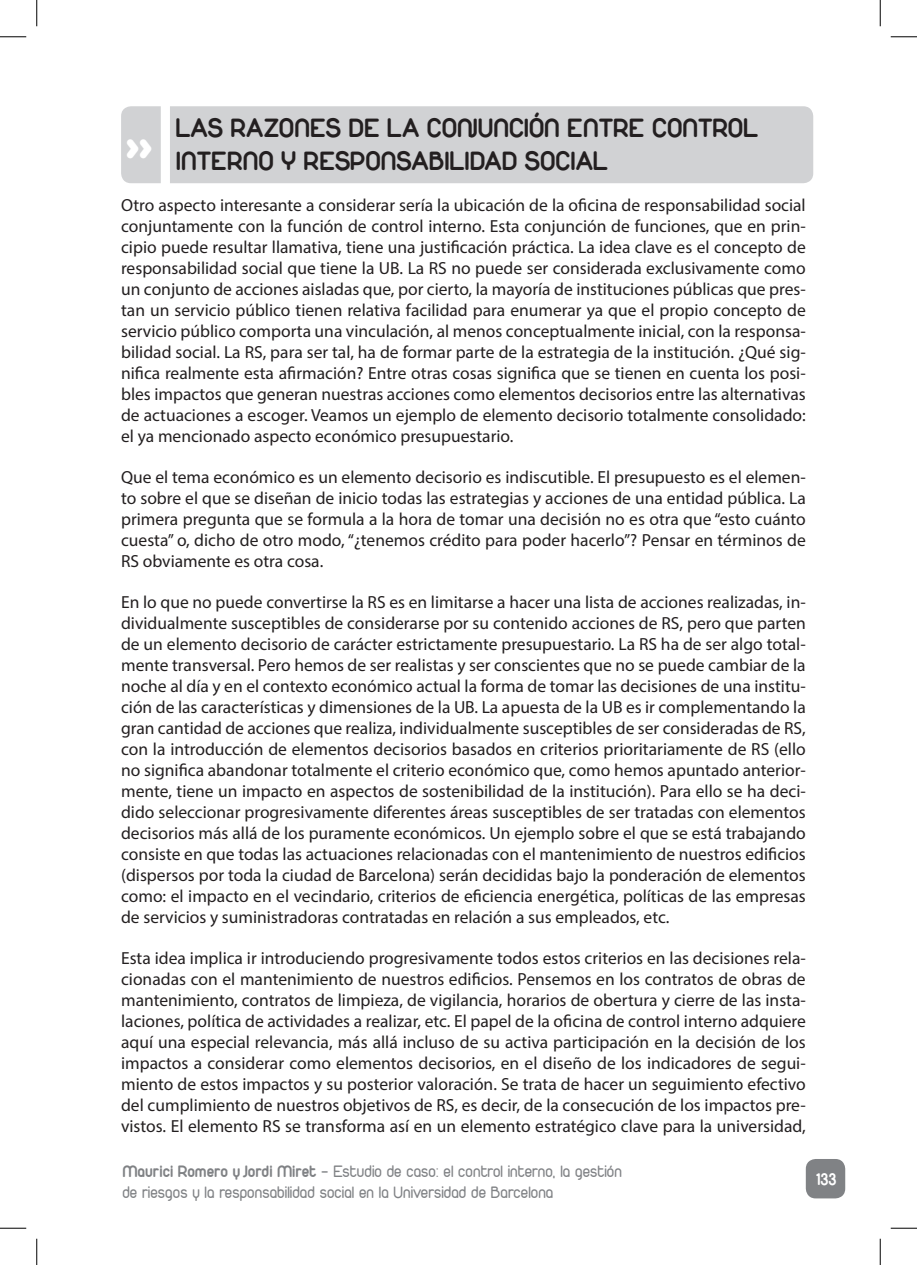
<style>
.page{position:relative;width:917px;height:1265px;background:#fff}
.page>*{position:absolute;margin:0;border:0;box-sizing:border-box;transform-origin:0 0}
.t1{font:900 42px "Duepuntozero";color:#fff}
.SUBTITULO{font:28px/33.6px "Duepuntozerobold";color:#231f20}
.t2{font:17.5px/21px "Myriad Pro";color:#231f20;text-align:justify}
.t3{font:17.5px "Duepuntozero";color:#808285}
.t4{font:17.5px "Duepuntozerobold";color:#fff}
.s1{font-family:"Duepuntozerobold"}
</style>
<div class="page">
<div style="left:806px;top:1158px;width:39px;height:40px;background:#808285;border-radius:10px"></div>
<div style="left:121px;top:106px;width:692px;height:77px;background:#d1d2d4"></div>
<svg style="left:0;top:36px;width:26px;height:1px"></svg>
<svg style="left:891px;top:36px;width:26px;height:1px"></svg>
<svg style="left:0;top:1227px;width:26px;height:1px"></svg>
<svg style="left:891px;top:1227px;width:26px;height:1px"></svg>
<svg style="left:36px;top:0;width:1px;height:26px"></svg>
<svg style="left:36px;top:1238px;width:1px;height:26px"></svg>
<svg style="left:880px;top:0;width:1px;height:26px"></svg>
<svg style="left:880px;top:1238px;width:1px;height:26px"></svg>
<p class="SUBTITULO" style="left:176px;top:110px;width:584px">LAS RAZONES DE LA CONJUNCIÓN ENTRE CONTROL<br>INTERNO Y RESPONSABILIDAD SOCIAL</p>
<p class="t2" style="left:121px;top:194px;width:686px">Otro aspecto interesante a considerar sería la ubicación de la oficina de responsabilidad social conjuntamente con la función de control interno. Esta conjunción de funciones, que en prin&shy;cipio puede resultar llamativa, tiene una justificación práctica. La idea clave es el concepto de responsabilidad social que tiene la UB. La RS no puede ser considerada exclusivamente como un conjunto de acciones aisladas que, por cierto, la mayoría de instituciones públicas que pres&shy;tan un servicio público tienen relativa facilidad para enumerar ya que el propio concepto de servicio público comporta una vinculación, al menos conceptualmente inicial, con la responsa&shy;bilidad social. La RS, para ser tal, ha de formar parte de la estrategia de la institución. ¿Qué sig&shy;nifica realmente esta afirmación? Entre otras cosas significa que se tienen en cuenta los posi&shy;bles impactos que generan nuestras acciones como elementos decisorios entre las alternativas de actuaciones a escoger. Veamos un ejemplo de elemento decisorio totalmente consolidado: el ya mencionado aspecto económico presupuestario.</p>
<p class="t2" style="left:121px;top:466px;width:686px">Que el tema económico es un elemento decisorio es indiscutible. El presupuesto es el elemen&shy;to sobre el que se diseñan de inicio todas las estrategias y acciones de una entidad pública. La primera pregunta que se formula a la hora de tomar una decisión no es otra que “esto cuánto cuesta” o, dicho de otro modo, “¿tenemos crédito para poder hacerlo”? Pensar en términos de RS obviamente es otra cosa.</p>
<p class="t2" style="left:121px;top:591px;width:686px">En lo que no puede convertirse la RS es en limitarse a hacer una lista de acciones realizadas, in&shy;dividualmente susceptibles de considerarse por su contenido acciones de RS, pero que parten de un elemento decisorio de carácter estrictamente presupuestario. La RS ha de ser algo total&shy;mente transversal. Pero hemos de ser realistas y ser conscientes que no se puede cambiar de la noche al día y en el contexto económico actual la forma de tomar las decisiones de una institu&shy;ción de las características y dimensiones de la UB. La apuesta de la UB es ir complementando la gran cantidad de acciones que realiza, individualmente susceptibles de ser consideradas de RS, con la introducción de elementos decisorios basados en criterios prioritariamente de RS (ello no significa abandonar totalmente el criterio económico que, como hemos apuntado anterior&shy;mente, tiene un impacto en aspectos de sostenibilidad de la institución). Para ello se ha deci&shy;dido seleccionar progresivamente diferentes áreas susceptibles de ser tratadas con elementos decisorios más allá de los puramente económicos. Un ejemplo sobre el que se está trabajando consiste en que todas las actuaciones relacionadas con el mantenimiento de nuestros edificios (dispersos por toda la ciudad de Barcelona) serán decididas bajo la ponderación de elementos como: el impacto en el vecindario, criterios de eficiencia energética, políticas de las empresas de servicios y suministradoras contratadas en relación a sus empleados, etc.</p>
<p class="t2" style="left:121px;top:947px;width:686px">Esta idea implica ir introduciendo progresivamente todos estos criterios en las decisiones rela&shy;cionadas con el mantenimiento de nuestros edificios. Pensemos en los contratos de obras de mantenimiento, contratos de limpieza, de vigilancia, horarios de obertura y cierre de las insta&shy;laciones, política de actividades a realizar, etc. El papel de la oficina de control interno adquiere aquí una especial relevancia, más allá incluso de su activa participación en la decisión de los impactos a considerar como elementos decisorios, en el diseño de los indicadores de segui&shy;miento de estos impactos y su posterior valoración. Se trata de hacer un seguimiento efectivo del cumplimiento de nuestros objetivos de RS, es decir, de la consecución de los impactos pre&shy;vistos. El elemento RS se transforma así en un elemento estratégico clave para la universidad,</p>
<p class="t1" style="left:126px;top:119px;width:28px">&gt;&gt;</p>
<p class="t3" style="left:122px;top:1161px;width:501px"><span class="s1">Maurici Romero y Jordi Miret</span> - Estudio de caso: el control interno, la gestión</p>
<p class="t4" style="left:816px;top:1168px;width:22px">133</p>
<p class="t3" style="left:122px;top:1182px;width:433px">de riesgos y la responsabilidad social en la Universidad de Barcelona</p>
</div>
